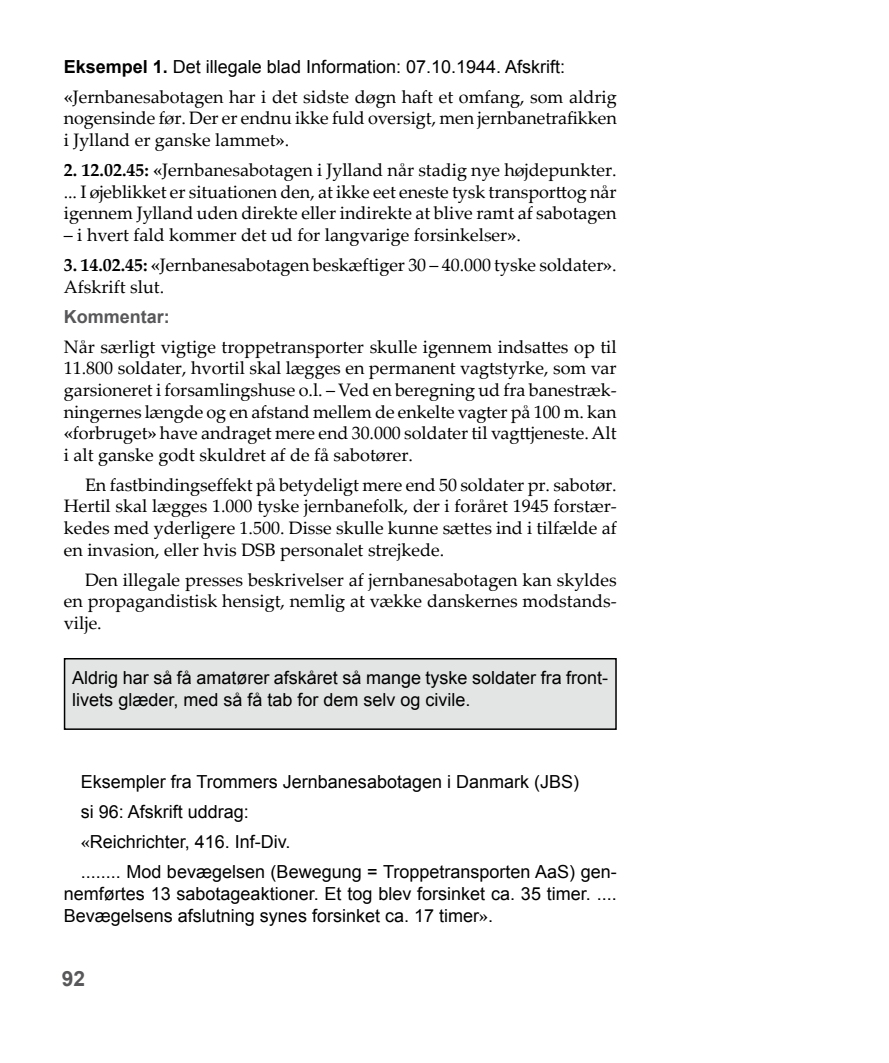
<style>
.page{position:relative;width:889px;height:1063px;background:#fff}
.page>*{position:absolute;margin:0;border:0;box-sizing:border-box;transform-origin:0 0}
.t1{font:700 21px "Arial";color:#58585a}
.t2{font:18px/21.6px "Palatino Linotype";color:#000;text-align:justify}
.t3{font:18px/30.2px "Arial";color:#000}
.t4{font:700 18px "Arial";color:#58585a}
.s1{font-weight:700}
.s2{font-family:"Palatino Linotype";font-weight:700}
</style>
<div class="page">
<div style="left:65px;top:659px;width:551px;height:70px;background:#e3e4e4"></div>
<div style="left:64px;top:658px;width:553px;height:72px;border:2px solid #000"></div>
<p class="t3" style="left:64px;top:51px;width:503px"><span class="s1">Eksempel 1.</span> Det illegale blad Information: 07.10.1944. Afskrift:</p>
<p class="t2" style="left:64px;top:85px;width:554px"><span class="s1">«</span>Jernbanesabotagen har i det sidste døgn haft et omfang, som aldrig nogensinde før. Der er endnu ikke fuld oversigt, men jernbanetrafikken i Jylland er ganske lammet<span class="s1">»</span>.</p>
<p class="t2" style="left:64px;top:158px;width:554px"><span class="s1">2. 12.02.45: «</span>Jernbanesabotagen i Jylland når stadig nye højdepunkter. ... I øjeblikket er situationen den, at ikke eet eneste tysk transporttog når igennem Jylland uden direkte eller indirekte at blive ramt af sabotagen</p>
<p class="t2" style="left:64px;top:223px;width:458px">– i hvert fald kommer det ud for langvarige forsinkelser<span class="s1">»</span>.</p>
<p class="t2" style="left:64px;top:253px;width:554px"><span class="s1">3. 14.02.45: «</span>Jernbanesabotagen beskæftiger 30 – 40.000 tyske soldater<span class="s1">»</span>.<br>Afskrift slut.</p>
<p class="t4" style="left:64px;top:304px;width:108px">Kommentar:</p>
<p class="t2" style="left:64px;top:335px;width:554px">Når særligt vigtige troppetransporter skulle igennem indsattes op til 11.800 soldater, hvortil skal lægges en permanent vagtstyrke, som var garsioneret i forsamlingshuse o.l. – Ved en beregning ud fra banestræk&shy;ningernes længde og en afstand mellem de enkelte vagter på 100 m. kan <span class="s1">«</span>forbruget<span class="s1">»</span> have andraget mere end 30.000 soldater til vagttjeneste. Alt i alt ganske godt skuldret af de få sabotører.</p>
<p class="t2" style="left:64px;top:473px;width:554px;text-indent:21px">En fastbindingseffekt på betydeligt mere end 50 soldater pr. sabotør.<br>Hertil skal lægges 1.000 tyske jernbanefolk, der i foråret 1945 forstær&shy;kedes med yderligere 1.500. Disse skulle kunne sættes ind i tilfælde af en invasion, eller hvis DSB personalet strejkede.</p>
<p class="t2" style="left:64px;top:568px;width:554px;text-indent:21px">Den illegale presses beskrivelser af jernbanesabotagen kan skyldes en propagandistisk hensigt, nemlig at vække danskernes modstands&shy;vilje.</p>
<p class="t3" style="left:72px;top:667px;width:537px;line-height:21.6px">Aldrig har så få amatører afskåret så mange tyske soldater fra front&shy;livets glæder, med så få tab for dem selv og civile.</p>
<p class="t3" style="left:81px;top:767px;width:537px">Eksempler fra Trommers Jernbanesabotagen i Danmark (JBS)<br>si 96: Afskrift uddrag:<br><span class="s2">«</span>Reichrichter, 416. Inf-Div.<br>........ Mod bevægelsen (Bewegung = Troppetransporten AaS) gen-</p>
<p class="t3" style="left:64px;top:883px;width:554px;line-height:21.6px">nemførtes 13 sabotageaktioner. Et tog blev forsinket ca. 35 timer. ....<br>Bevægelsens afslutning synes forsinket ca. 17 timer<span class="s2">»</span>.</p>
<p class="t1" style="left:62px;top:965px;width:25px">92</p>
</div>
